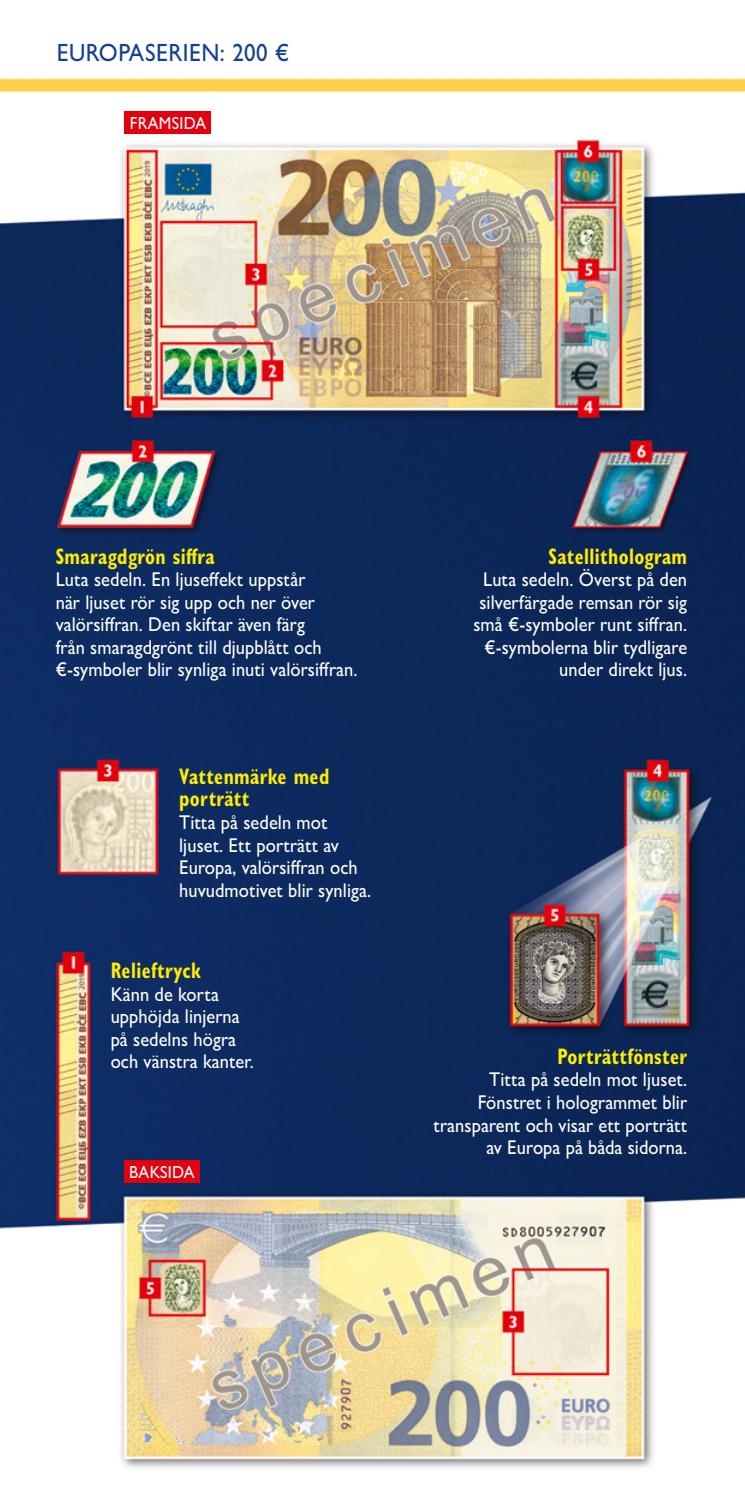
<style>
.page{position:relative;width:745px;height:1489px;background:#fff}
.page>*{position:absolute;margin:0;border:0;box-sizing:border-box;transform-origin:0 0}
.t1{font:500 25px "Gill Sans MT Pro";letter-spacing:.02em;color:#134094;scale:.92 1}
.t2{font:700 condensed 22.5px/22.5px "Gill Sans MT Pro";letter-spacing:.02em;color:#ffed00;scale:.85 1}
.t3{font:500 20px/22.5px "Gill Sans MT Pro";letter-spacing:.005em;color:#fff;scale:.92 1}
.t4{font:500 17.5px "Gill Sans MT Pro";letter-spacing:.02em;color:#fff;scale:.92 1}
</style>
<div class="page">
<img style="left:0;top:78px;width:744px;height:1390px">
<div style="left:124px;top:1160px;width:76px;height:22px;background:#e3000f"></div>
<div style="left:125px;top:112px;width:86px;height:22px;background:#e3000f"></div>
<p class="t1" style="left:57px;top:37px;width:254px">EUROPASERIEN: 200 €</p>
<p class="t4" style="left:130px;top:112px;width:84px">FRAMSIDA</p>
<p class="t2" style="left:56px;top:544px;width:188px">Smaragdgrön siffra</p>
<p class="t3" style="left:56px;top:568px;width:329px">Luta sedeln. En ljuseffekt uppstår<br>när ljuset rör sig upp och ner över valörsiffran. Den skiftar även färg<br>från smaragdgrönt till djupblått och €-symboler blir synliga inuti valörsiffran.</p>
<p class="t2" style="left:179px;top:765px;width:178px">Vattenmärke med porträtt</p>
<p class="t3" style="left:179px;top:810px;width:210px">Titta på sedeln mot ljuset. Ett porträtt av<br>Europa, valörsiffran och huvudmotivet blir synliga.</p>
<p class="t2" style="left:111px;top:959px;width:108px">Relieftryck</p>
<p class="t3" style="left:111px;top:982px;width:157px">Känn de korta upphöjda linjerna på sedelns högra och vänstra kanter.</p>
<p class="t4" style="left:129px;top:1161px;width:73px">BAKSIDA</p>
<p class="t2" style="left:548px;top:544px;width:164px">Satellithologram</p>
<p class="t3" style="left:473px;top:568px;width:234px;text-align:right">Luta sedeln. Överst på den silverfärgade remsan rör sig små €-symboler runt siffran. €-symbolerna blir tydligare under direkt ljus.</p>
<p class="t2" style="left:557px;top:1044px;width:154px">Porträttfönster</p>
<p class="t3" style="left:433px;top:1068px;width:277px;text-align:right">Titta på sedeln mot ljuset.<br>Fönstret i hologrammet blir transparent och visar ett porträtt av Europa på båda sidorna.</p>
</div>
